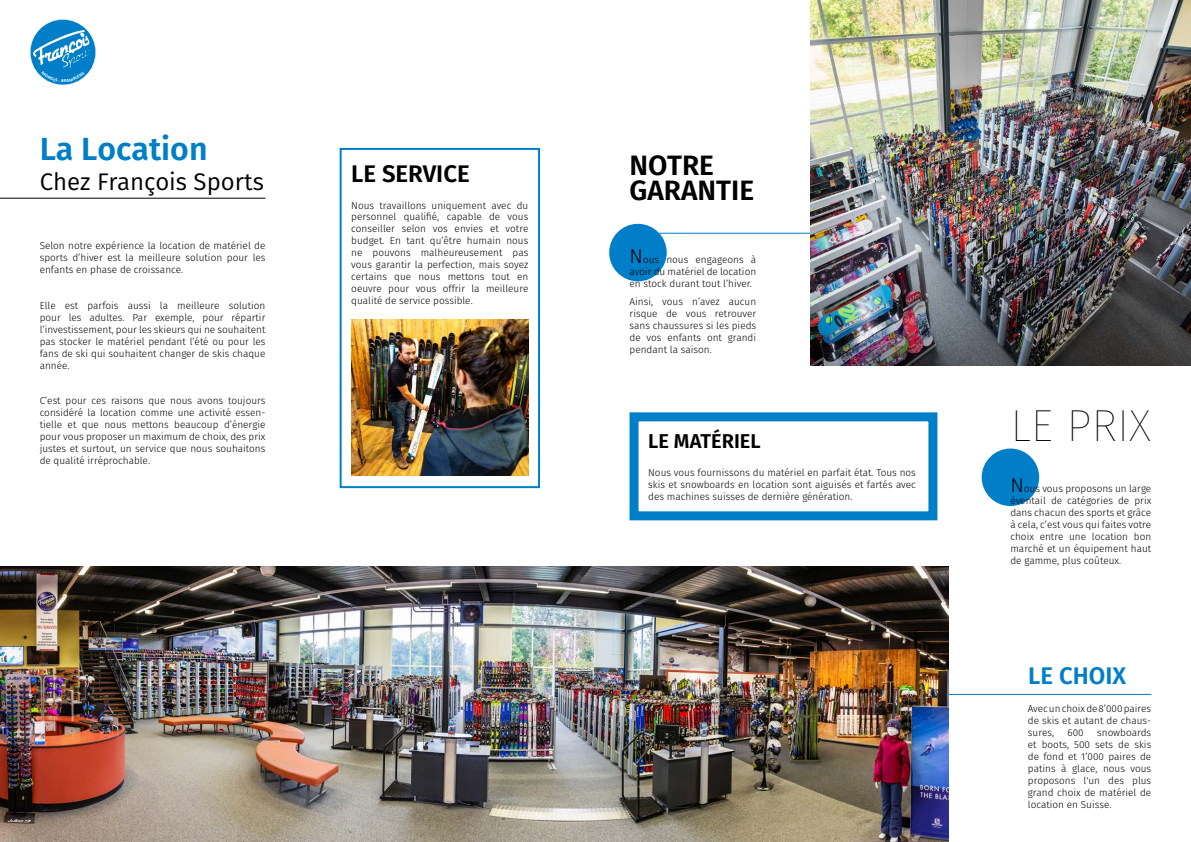
<style>
.page{position:relative;width:1191px;height:842px;background:#fff}
.page>*{position:absolute;margin:0;border:0;box-sizing:border-box;transform-origin:0 0}
.Sous-Titre{font:100 45px "Fira Sans";color:#000}
.t1{font:600 32px "Fira Sans";color:#007fc8}
.Sous-Titre-2{font:600 28px "Fira Sans";color:#000}
.t2{font:24px "Fira Sans";color:#000}
.Sous-Titre-3{font:600 24px "Fira Sans";color:#000}
.Sous-Titre-4{font:600 24px "Fira Sans";color:#007fc8}
.Sous-Titre-5{font:600 20px "Fira Sans";color:#000}
.Texte_de_base{font:300 10px/12px "Fira Sans";color:#000;text-align:justify}
.s1{font-size:20px}
</style>
<div class="page">
<div style="left:629px;top:412px;width:308px;height:108px;border:9px solid #007fc8"></div>
<div style="left:609px;top:224px;width:57px;height:57px;background:#007fc8;border-radius:50%"></div>
<div style="left:340px;top:148px;width:200px;height:340px;border:2px solid #007fc8"></div>
<hr style="left:876px;top:694px;width:275px;height:1px;background:#007fc8">
<hr style="left:629px;top:233px;width:276px;height:1px;background:#007fc8">
<div style="left:981px;top:448px;width:58px;height:58px;background:#007fc8;border-radius:50%"></div>
<img style="left:0;top:566px;width:948px;height:276px">
<img style="left:810px;top:0;width:381px;height:366px">
<hr style="left:0;top:198px;width:265px;height:1px;background:#000">
<img style="left:351px;top:320px;width:177px;height:156px">
<svg style="left:30px;top:19px;width:66px;height:66px"></svg>
<p class="t1" style="left:40px;top:126px;width:169px">La Location</p>
<p class="t2" style="left:40px;top:165px;width:226px">Chez François Sports</p>
<p class="Texte_de_base" style="left:40px;top:240px;width:227px">Selon notre expérience la location de matériel de sports d’hiver est la meilleure solution pour les enfants en phase de croissance.</p>
<p class="Texte_de_base" style="left:40px;top:299px;width:227px">Elle est parfois aussi la meilleure solution pour les adultes. Par exemple, pour répartir l’investissement, pour les skieurs qui ne souhaitent pas stocker le matériel pendant l’été ou pour les fans de ski qui souhaitent changer de skis chaque année.</p>
<p class="Texte_de_base" style="left:40px;top:394px;width:227px">C’est pour ces raisons que nous avons toujours considéré la location comme une activité essen&shy;tielle et que nous mettons beaucoup d’énergie pour vous proposer un maximum de choix, des prix justes et surtout, un service que nous souhaitons de qualité irréprochable.</p>
<p class="Sous-Titre-3" style="left:351px;top:157px;width:120px">LE SERVICE</p>
<p class="Texte_de_base" style="left:351px;top:199px;width:179px">Nous travaillons uniquement avec du personnel qualifié, capable de vous conseiller selon vos envies et votre budget. En tant qu’être humain nous ne pouvons malheureusement pas vous garantir la perfection, mais soyez certains que nous mettons tout en oeuvre pour vous offrir la meilleure qualité de service possible.</p>
<p class="Sous-Titre-2" style="left:629px;top:146px;width:86px">NOTRE</p>
<p class="Sous-Titre-2" style="left:629px;top:171px;width:126px">GARANTIE</p>
<p class="Texte_de_base" style="left:629px;top:254px;width:128px"><span class="s1">N</span>ous nous engageons à avoir du matériel de location en stock durant tout l’hiver.</p>
<p class="Texte_de_base" style="left:629px;top:295px;width:128px">Ainsi, vous n’avez aucun risque de vous retrouver sans chaussures si les pieds de vos enfants ont grandi pendant la saison.</p>
<p class="Sous-Titre-5" style="left:648px;top:427px;width:114px">LE MATÉRIEL</p>
<p class="Texte_de_base" style="left:648px;top:466px;width:269px">Nous vous fournissons du matériel en parfait état. Tous nos skis et snowboards en location sont aiguisés et fartés avec des machines suisses de dernière génération.</p>
<p class="Sous-Titre" style="left:1010px;top:394px;width:142px">LE PRIX</p>
<p class="Texte_de_base" style="left:1010px;top:482px;width:142px"><span class="s1">N</span>ous vous proposons un large éventail de catégories de prix dans chacun des sports et grâce à cela, c’est vous qui faites votre choix entre une location bon marché et un équipement haut de gamme, plus coûteux.</p>
<p class="Sous-Titre-4" style="left:1028px;top:659px;width:99px">LE CHOIX</p>
<p class="Texte_de_base" style="left:1028px;top:702px;width:125px">Avec un choix de 8’000 paires de skis et autant de chaus&shy;sures,</p>
<p class="Texte_de_base" style="left:1028px;top:726px;width:125px;text-indent:69px">snowboards et boots, 500 sets de skis de fond et 1’000 paires de patins à glace, nous vous proposons l'un des plus grand choix de matériel de location en Suisse.</p>
<p class="Texte_de_base" style="left:1067px;top:726px;width:18px">600</p>
</div>
